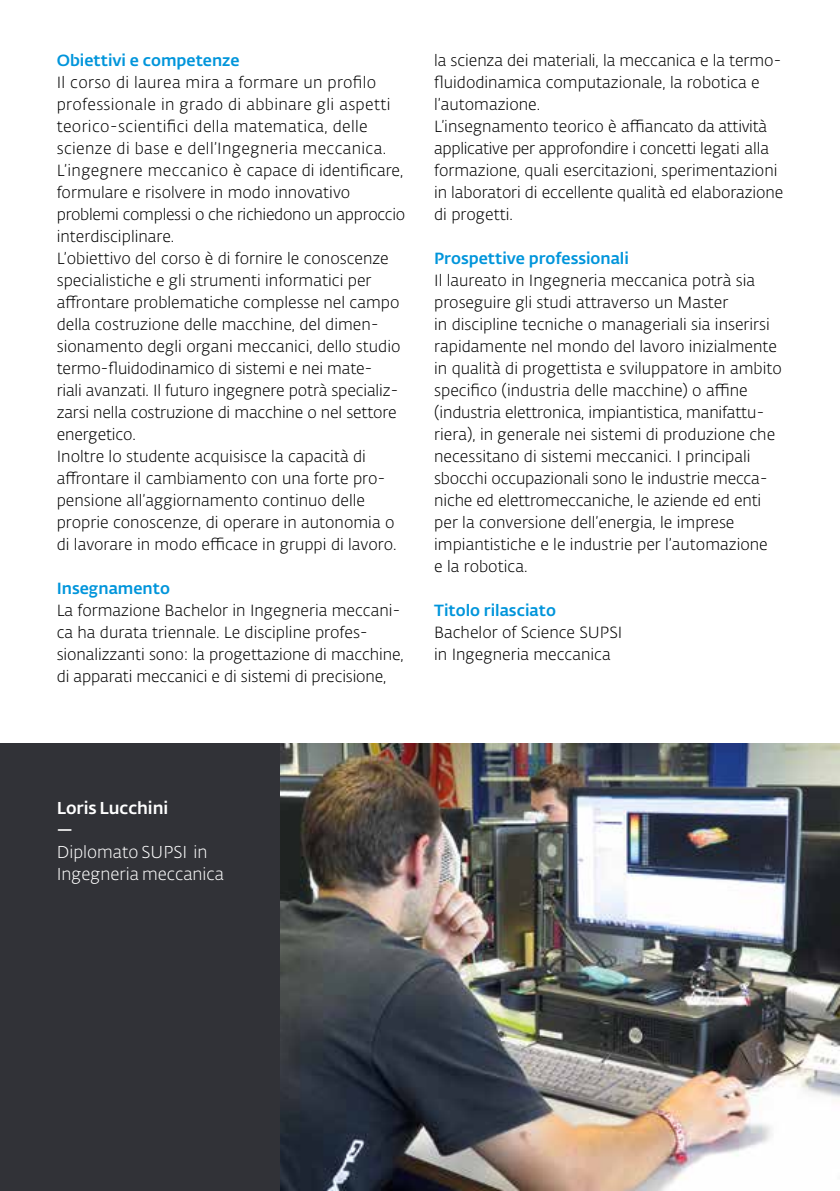
<style>
.page{position:relative;width:840px;height:1191px;background:#fff}
.page>*{position:absolute;margin:0;border:0;box-sizing:border-box;transform-origin:0 0}
.t1{font:300 17px/22px "SUPSI Fedra Sans";color:#fff}
.t2{font:500 17px/22px "SUPSI Fedra Sans";color:#fff}
.t3{font:300 16px/22px "SUPSI Fedra Sans";color:#000}
.t4{font:500 16px "SUPSI Fedra Sans";color:#0095db}
</style>
<div class="page">
<div style="left:0;top:743px;width:280px;height:448px;background:#313237"></div>
<img style="left:280px;top:743px;width:559px;height:448px">
<p class="t4" style="left:57px;top:48px;width:184px">Obiettivi e competenze</p>
<p class="t3" style="left:57px;top:71px;width:350px">Il corso di laurea mira a formare un profilo professionale in grado di abbinare gli aspetti teorico-scientifici della matematica, delle scienze di base e dell’Ingegneria meccanica.<br>L’ingegnere meccanico è capace di identificare, formulare e risolvere in modo innovativo problemi complessi o che richiedono un approccio interdisciplinare.<br>L’obiettivo del corso è di fornire le conoscenze specialistiche e gli strumenti informatici per affrontare problematiche complesse nel campo della costruzione delle macchine, del dimen&shy;sionamento degli organi meccanici, dello studio termo-fluidodinamico di sistemi e nei mate-<br>riali avanzati. Il futuro ingegnere potrà specializ&shy;zarsi nella costruzione di macchine o nel settore energetico.<br>Inoltre lo studente acquisisce la capacità di affrontare il cambiamento con una forte pro&shy;pensione all’aggiornamento continuo delle proprie conoscenze, di operare in autonomia o di lavorare in modo efficace in gruppi di lavoro.</p>
<p class="t4" style="left:57px;top:576px;width:115px">Insegnamento</p>
<p class="t3" style="left:57px;top:599px;width:348px">La formazione Bachelor in Ingegneria meccani&shy;ca ha durata triennale. Le discipline profes&shy;sionalizzanti sono: la progettazione di macchine, di apparati meccanici e di sistemi di precisione,</p>
<p class="t3" style="left:434px;top:49px;width:350px">la scienza dei materiali, la meccanica e la termo&shy;fluidodinamica computazionale, la robotica e l’automazione.<br>L’insegnamento teorico è affiancato da attività applicative per approfondire i concetti legati alla formazione, quali esercitazioni, sperimentazioni in laboratori di eccellente qualità ed elaborazione di progetti.</p>
<p class="t4" style="left:434px;top:246px;width:196px">Prospettive professionali</p>
<p class="t3" style="left:434px;top:269px;width:349px">Il laureato in Ingegneria meccanica potrà sia proseguire gli studi attraverso un Master<br>in discipline tecniche o manageriali sia inserirsi rapidamente nel mondo del lavoro inizialmente in qualità di progettista e sviluppatore in ambito specifico (industria delle macchine) o affine (industria elettronica, impiantistica, manifattu&shy;riera), in generale nei sistemi di produzione che necessitano di sistemi meccanici. I principali sbocchi occupazionali sono le industrie mecca&shy;niche ed elettromeccaniche, le aziende ed enti per la conversione dell’energia, le imprese impiantistiche e le industrie per l’automazione<br>e la robotica.</p>
<p class="t4" style="left:434px;top:598px;width:123px">Titolo rilasciato</p>
<p class="t3" style="left:434px;top:621px;width:189px">Bachelor of Science SUPSI in Ingegneria meccanica</p>
<p class="t2" style="left:57px;top:796px;width:113px">Loris Lucchini —</p>
<p class="t1" style="left:57px;top:841px;width:169px">Diplomato SUPSI in<br>Ingegneria meccanica</p>
</div>
